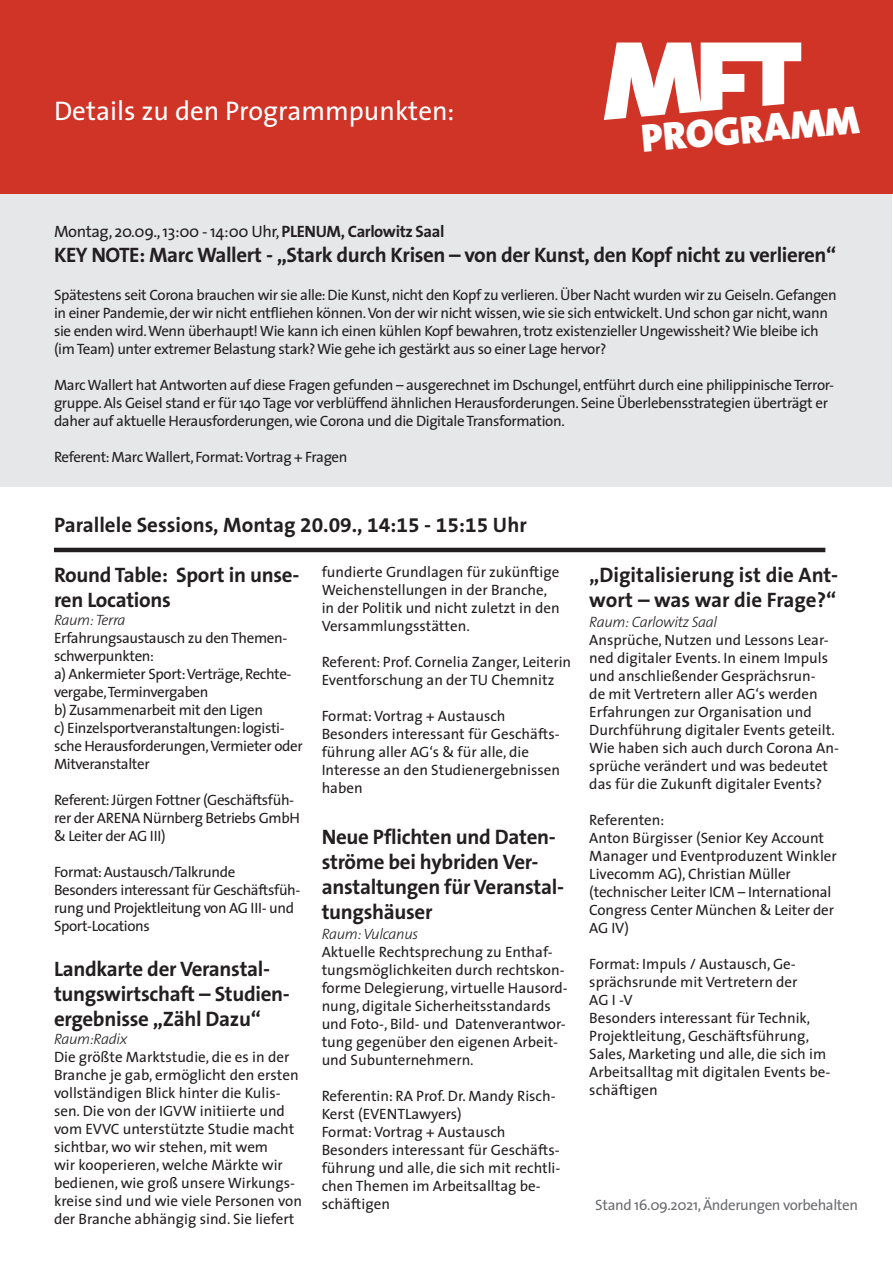
<style>
.page{position:relative;width:893px;height:1263px;background:#fff}
.page>*{position:absolute;margin:0;border:0;box-sizing:border-box;transform-origin:0 0}
.t1{font:900 39.9px "The Sans B9";color:#fff}
.t2{font:27px "The Sans";color:#fff}
.t3{font:700 21px/25.2px "The Sans B7";letter-spacing:-.015em;color:#231f20}
.t4{font:16.5px "The Sans";letter-spacing:-.025em;color:#231f20}
.t5{font:15px/18px "The Sans";letter-spacing:-.01em;color:#231f20}
.t6{font:italic 300 15px "The Sans B3";letter-spacing:-.025em;color:#231f20}
.t7{font:15px "The Sans";letter-spacing:-.025em;color:#6c6d70}
.s1{font-family:"The Sans B7";font-weight:700}
</style>
<div class="page">
<div style="left:1px;top:194px;width:891px;height:292px;background:#e6e7e9"></div>
<div style="left:0;top:0;width:893px;height:193px;background:#cf3427"></div>
<svg style="left:604px;top:43px;width:197px;height:77px"></svg>
<hr style="left:54px;top:548px;width:771px;height:4px;background:#231f20">
<h2 class="t2" style="left:54px;top:88px;width:402px">Details zu den Programmpunkten:</h2>
<h1 class="t1" style="left:640px;top:117px;width:220px;rotate:-5deg">PROGRAMM</h1>
<p class="t4" style="left:54px;top:217px;width:392px">Montag, 20.09., 13:00 - 14:00 Uhr, <span class="s1">PLENUM, Carlowitz Saal</span></p>
<h3 class="t3" style="left:54px;top:243px;width:784px">KEY NOTE: Marc Wallert - „Stark durch Krisen – von der Kunst, den Kopf nicht zu verlieren“</h3>
<p class="t5" style="left:54px;top:285px;width:784px">Spätestens seit Corona brauchen wir sie alle: Die Kunst, nicht den Kopf zu verlieren. Über Nacht wurden wir zu Geiseln. Gefangen in einer Pandemie, der wir nicht entfliehen können. Von der wir nicht wissen, wie sie sich entwickelt. Und schon gar nicht, wann sie enden wird. Wenn überhaupt! Wie kann ich einen kühlen Kopf bewahren, trotz existenzieller Ungewissheit? Wie bleibe ich (im Team) unter extremer Belastung stark? Wie gehe ich gestärkt aus so einer Lage hervor?</p>
<p class="t5" style="left:54px;top:375px;width:782px">Marc Wallert hat Antworten auf diese Fragen gefunden – ausgerechnet im Dschungel, entführt durch eine philippinische Terror&shy;gruppe. Als Geisel stand er für 140 Tage vor verblüffend ähnlichen Herausforderungen. Seine Überlebensstrategien überträgt er daher auf aktuelle Herausforderungen, wie Corona und die Digitale Transformation.</p>
<p class="t5" style="left:54px;top:447px;width:295px">Referent: Marc Wallert, Format: Vortrag + Fragen</p>
<h3 class="t3" style="left:54px;top:513px;width:474px">Parallele Sessions, Montag 20.09., 14:15 - 15:15 Uhr</h3>
<h3 class="t3" style="left:54px;top:562px;width:247px">Round Table: Sport in unse&shy;ren Locations</h3>
<p class="t6" style="left:54px;top:612px;width:73px">Raum: Terra</p>
<p class="t5" style="left:54px;top:628px;width:250px">Erfahrungsaustausch zu den Themen&shy;schwerpunkten:<br>a) Ankermieter Sport: Verträge, Rechte&shy;vergabe, Terminvergaben<br>b) Zusammenarbeit mit den Ligen<br>c) Einzelsportveranstaltungen: logisti&shy;sche Herausforderungen, Vermieter oder<br>Mitveranstalter</p>
<p class="t5" style="left:54px;top:790px;width:247px">Referent: Jürgen Fottner (Geschäftsfüh&shy;rer der ARENA Nürnberg Betriebs GmbH &amp; Leiter der AG III)</p>
<p class="t5" style="left:54px;top:862px;width:248px">Format: Austausch/Talkrunde<br>Besonders interessant für Geschäftsfüh&shy;rung und Projektleitung von AG III- und<br>Sport-Locations</p>
<h3 class="t3" style="left:54px;top:957px;width:237px">Landkarte der Veranstal&shy;tungswirtschaft – Studien&shy;ergebnisse „Zähl Dazu“</h3>
<p class="t6" style="left:54px;top:1031px;width:75px">Raum:Radix</p>
<p class="t5" style="left:54px;top:1048px;width:249px">Die größte Marktstudie, die es in der Branche je gab, ermöglicht den ersten vollständigen Blick hinter die Kulis&shy;sen. Die von der IGVW initiierte und vom EVVC unterstützte Studie macht sichtbar, wo wir stehen, mit wem<br>wir kooperieren, welche Märkte wir bedienen, wie groß unsere Wirkungs&shy;kreise sind und wie viele Personen von der Branche abhängig sind. Sie liefert</p>
<p class="t5" style="left:322px;top:563px;width:240px">fundierte Grundlagen für zukünftige Weichenstellungen in der Branche, in der Politik und nicht zuletzt in den Versammlungsstätten.</p>
<p class="t5" style="left:322px;top:653px;width:251px">Referent: Prof. Cornelia Zanger, Leiterin<br>Eventforschung an der TU Chemnitz</p>
<p class="t5" style="left:322px;top:707px;width:240px">Format: Vortrag + Austausch<br>Besonders interessant für Geschäfts&shy;führung aller AG‘s &amp; für alle, die<br>Interesse an den Studienergebnissen haben</p>
<h3 class="t3" style="left:322px;top:824px;width:244px">Neue Pflichten und Daten&shy;ströme bei hybriden Ver&shy;anstaltungen für Veranstal&shy;tungshäuser</h3>
<p class="t6" style="left:322px;top:926px;width:98px">Raum: Vulcanus</p>
<p class="t5" style="left:322px;top:942px;width:248px">Aktuelle Rechtsprechung zu Enthaf&shy;tungsmöglichkeiten durch rechtskon&shy;forme Delegierung, virtuelle Hausord&shy;nung, digitale Sicherheitsstandards und Foto-, Bild- und Datenverantwor&shy;tung gegenüber den eigenen Arbeit&shy;und Subunternehmern.</p>
<p class="t5" style="left:322px;top:1086px;width:240px">Referentin: RA Prof. Dr. Mandy Risch-<br>Kerst (EVENTLawyers)<br>Format: Vortrag + Austausch<br>Besonders interessant für Geschäfts&shy;führung und alle, die sich mit rechtli&shy;chen Themen im Arbeitsalltag be&shy;schäftigen</p>
<h3 class="t3" style="left:589px;top:562px;width:250px">„Digitalisierung ist die Ant&shy;wort – was war die Frage?“</h3>
<p class="t6" style="left:589px;top:614px;width:129px">Raum: Carlowitz Saal</p>
<p class="t5" style="left:589px;top:630px;width:251px">Ansprüche, Nutzen und Lessons Lear&shy;ned digitaler Events. In einem Impuls und anschließender Gesprächsrun-<br>de mit Vertretern aller AG‘s werden Erfahrungen zur Organisation und Durchführung digitaler Events geteilt.<br>Wie haben sich auch durch Corona An&shy;sprüche verändert und was bedeutet das für die Zukunft digitaler Events?</p>
<p class="t5" style="left:589px;top:810px;width:249px">Referenten:<br>Anton Bürgisser (Senior Key Account<br>Manager und Eventproduzent Winkler<br>Livecomm AG), Christian Müller (technischer Leiter ICM – International<br>Congress Center München &amp; Leiter der<br>AG IV)</p>
<p class="t5" style="left:589px;top:954px;width:243px">Format: Impuls / Austausch, Ge&shy;sprächsrunde mit Vertretern der<br>AG I -V<br>Besonders interessant für Technik,<br>Projektleitung, Geschäftsführung,<br>Sales, Marketing und alle, die sich im<br>Arbeitsalltag mit digitalen Events be&shy;schäftigen</p>
<p class="t7" style="left:595px;top:1192px;width:264px">Stand 16.09.2021, Änderungen vorbehalten</p>
</div>
